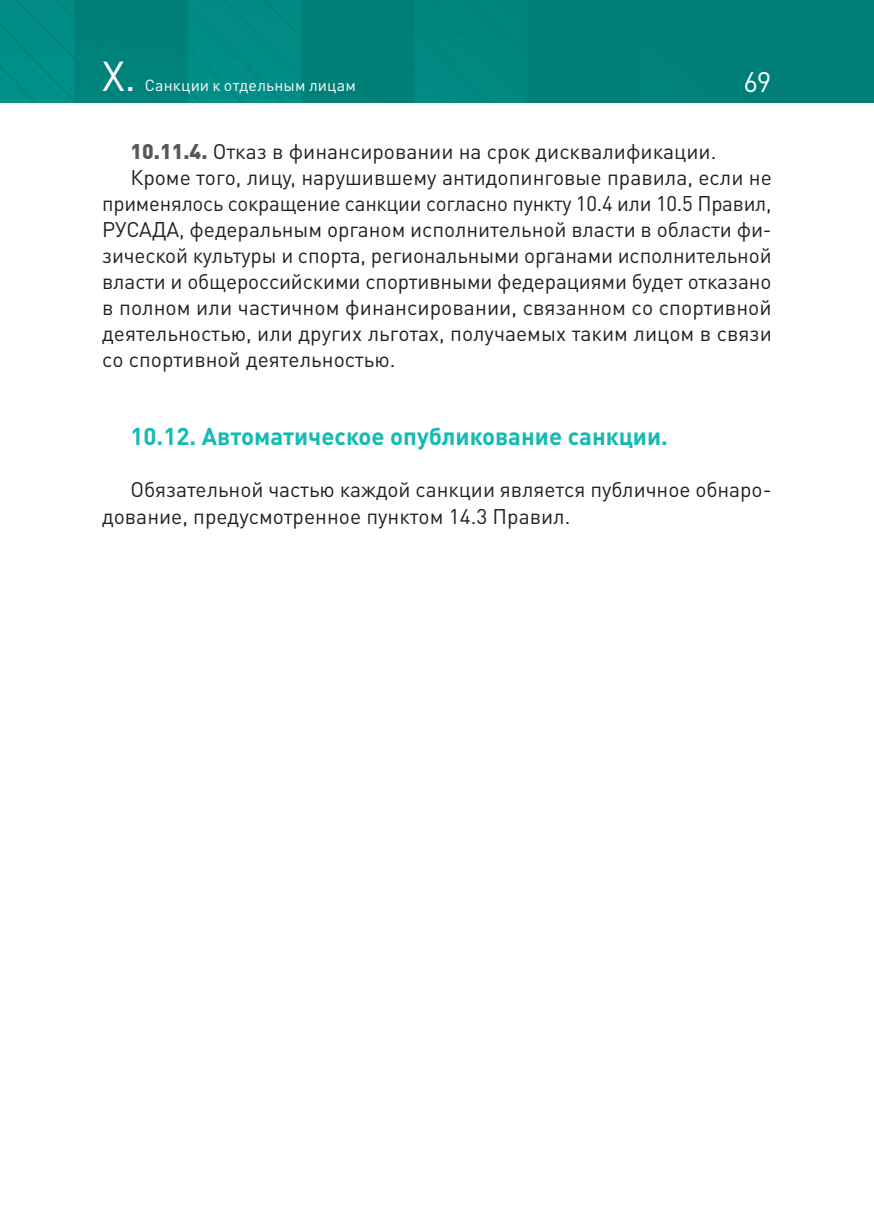
<style>
.page{position:relative;width:874px;height:1225px;background:#fff}
.page>*{position:absolute;margin:0;border:0;box-sizing:border-box;transform-origin:0 0}
.t1{font:41.2px "DIN Pro";color:#fff}
.t2{font:28px "DIN Pro";color:#fff}
.t3{font:700 24px "DIN Pro";color:#13bab3}
.t4{font:21px/26px "DIN Pro";color:#231f20}
.t5{font:16px "DIN Pro";letter-spacing:.005em;color:#fff}
.s1{font-weight:900;color:#57585a}
</style>
<div class="page">
<div style="left:17px;top:0;width:856px;height:103px;background:linear-gradient(to right,#008882,#007d76)"></div>
<h1 class="t1" style="left:102px;top:48px;width:35px">X.</h1>
<p class="t5" style="left:145px;top:75px;width:212px">Санкции к отдельным лицам</p>
<h2 class="t2" style="left:743px;top:63px;width:29px">69</h2>
<p class="t4" style="left:130px;top:137px;width:587px"><span class="s1">10.11.4.</span> Отказ в финансировании на срок дисквалификации.</p>
<p class="t4" style="left:130px;top:163px;width:642px">Кроме того, лицу, нарушившему антидопинговые правила, если не</p>
<p class="t4" style="left:102px;top:189px;width:670px">применялось сокращение санкции согласно пункту 10.4 или 10.5 Правил,</p>
<p class="t4" style="left:102px;top:215px;width:670px">РУСАДА, федеральным органом исполнительной власти в области фи-</p>
<p class="t4" style="left:102px;top:241px;width:670px">зической культуры и спорта, региональными органами исполнительной</p>
<p class="t4" style="left:102px;top:267px;width:670px">власти и общероссийскими спортивными федерациями будет отказано</p>
<p class="t4" style="left:102px;top:294px;width:670px">в полном или частичном финансировании, связанном со спортивной</p>
<p class="t4" style="left:102px;top:320px;width:670px">деятельностью, или других льготах, получаемых таким лицом в связи</p>
<p class="t4" style="left:102px;top:346px;width:294px">со спортивной деятельностью.</p>
<p class="t3" style="left:130px;top:420px;width:539px">10.12. Автоматическое опубликование санкции.</p>
<p class="t4" style="left:102px;top:476px;width:670px;text-indent:28px">Обязательной частью каждой санкции является публичное обнаро&shy;дование, предусмотренное пунктом 14.3 Правил.</p>
</div>
